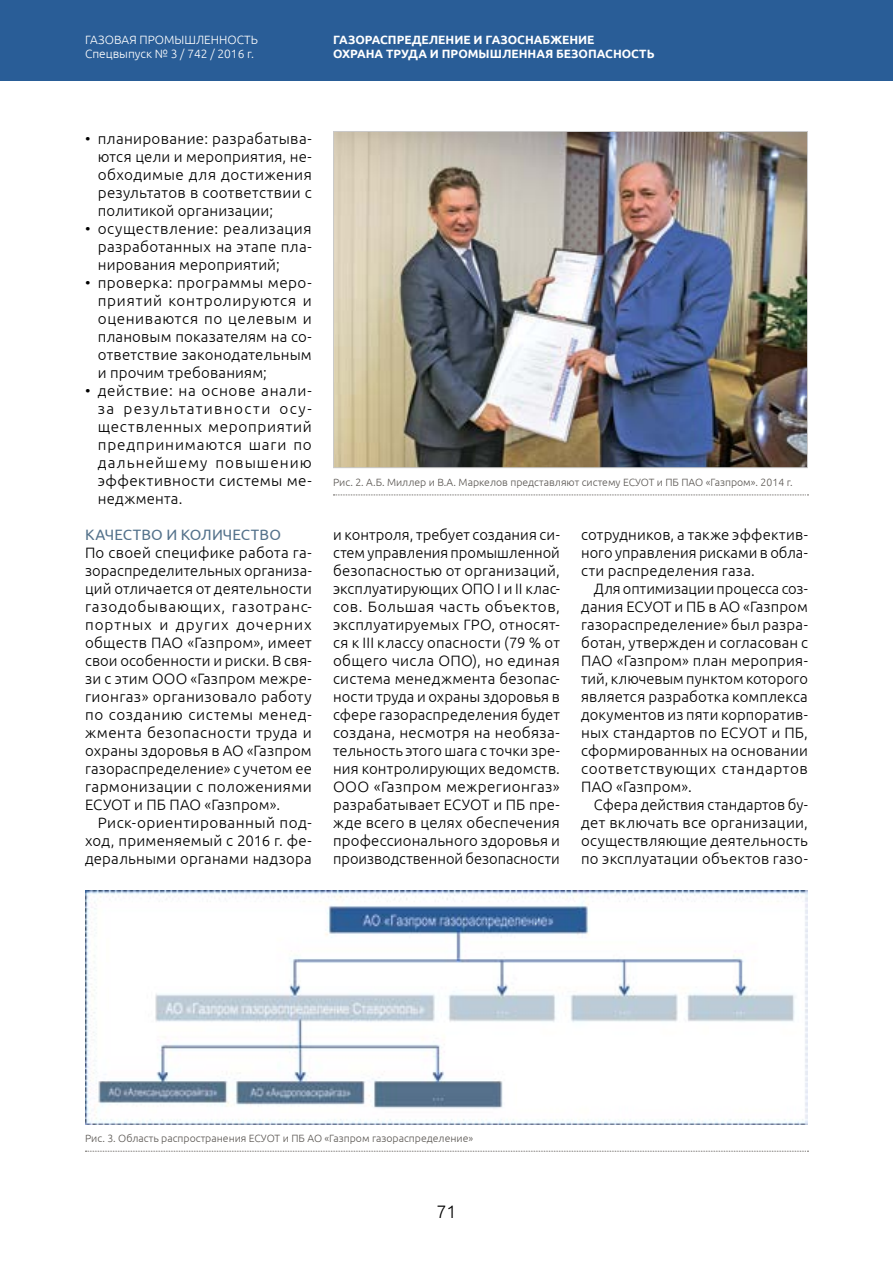
<style>
.page{position:relative;width:893px;height:1263px;background:#fff}
.page>*{position:absolute;margin:0;border:0;box-sizing:border-box;transform-origin:0 0}
.t1{font:300 18px "Ubuntu";color:#000}
.t2{font:300 15px/18px "Ubuntu";letter-spacing:.015em;color:#000;text-align:justify}
.t3{font:15px "Ubuntu";letter-spacing:.01em;color:#54728b}
.t4{font:700 12px/14.4px "Ubuntu";color:#fff}
.t5{font:300 12px/14.4px "Ubuntu";color:#fff}
.t6{font:300 10.5px "Ubuntu";color:#5b5753}
</style>
<div class="page">
<div style="left:0;top:0;width:893px;height:81px;background:#295d97"></div>
<svg style="left:333px;top:495px;width:475px;height:1px"></svg>
<svg style="left:85px;top:1151px;width:723px;height:1px"></svg>
<img style="left:335px;top:133px;width:471px;height:333px">
<div style="left:333px;top:131px;width:475px;height:337px;border:1px solid #cacaca"></div>
<img style="left:85px;top:891px;width:723px;height:233px">
<p class="t5" style="left:85px;top:32px;width:174px">ГАЗОВАЯ ПРОМЫШЛЕННОСТЬ<br>Спецвыпуск № 3 / 742 / 2016 г.</p>
<p class="t4" style="left:333px;top:32px;width:323px">ГАЗОРАСПРЕДЕЛЕНИЕ И ГАЗОСНАБЖЕНИЕ<br>ОХРАНА ТРУДА И ПРОМЫШЛЕННАЯ БЕЗОПАСНОСТЬ</p>
<p class="t2" style="left:98px;top:129px;width:216px;text-indent:-13px">• планирование: разрабатыва&shy;ются цели и мероприятия, не&shy;обходимые для достижения результатов в соответствии с политикой организации;</p>
<p class="t2" style="left:98px;top:219px;width:216px;text-indent:-13px">• осуществление: реализация разработанных на этапе пла&shy;нирования мероприятий;</p>
<p class="t2" style="left:98px;top:273px;width:216px;text-indent:-13px">• проверка: программы меро&shy;приятий контролируются и оцениваются по целевым и плановым показателям на со&shy;ответствие законодательным и прочим требованиям;</p>
<p class="t2" style="left:98px;top:381px;width:216px;text-indent:-13px">• действие: на основе анали&shy;за результативности осу&shy;ществленных мероприятий предпринимаются шаги по дальнейшему повышению эффективности системы ме&shy;неджмента.</p>
<p class="t3" style="left:85px;top:526px;width:195px">Качество и количество</p>
<p class="t2" style="left:85px;top:543px;width:228px">По своей специфике работа га&shy;зораспределительных организа&shy;ций отличается от деятельности газодобывающих, газотранс&shy;портных и других дочерних обществ ПАО «Газпром», имеет свои особенности и риски. В свя&shy;зи с этим ООО «Газпром межре&shy;гионгаз» организовало работу по созданию системы менед&shy;жмента безопасности труда и охраны здоровья в АО «Газпром газораспределение» с учетом ее гармонизации с положениями ЕСУОТ и ПБ ПАО «Газпром».</p>
<p class="t2" style="left:85px;top:813px;width:228px;text-indent:13px">Риск-ориентированный под&shy;ход, применяемый с 2016 г. фе&shy;деральными органами надзора</p>
<p class="t6" style="left:333px;top:476px;width:461px">Рис. 2. А.Б. Миллер и В.А. Маркелов представляют систему ЕСУОТ и ПБ ПАО «Газпром». 2014 г.</p>
<p class="t2" style="left:333px;top:525px;width:228px">и контроля, требует создания си&shy;стем управления промышленной безопасностью от организаций, эксплуатирующих ОПО I и II клас&shy;сов. Большая часть объектов, эксплуатируемых ГРО, относят&shy;ся к III классу опасности (79 % от общего числа ОПО), но единая система менеджмента безопас&shy;ности труда и охраны здоровья в сфере газораспределения будет создана, несмотря на необяза&shy;тельность этого шага с точки зре&shy;ния контролирующих ведомств.<br>ООО «Газпром межрегионгаз» разрабатывает ЕСУОТ и ПБ пре&shy;жде всего в целях обеспечения профессионального здоровья и производственной безопасности</p>
<p class="t2" style="left:581px;top:525px;width:228px">сотрудников, а также эффектив&shy;ного управления рисками в обла&shy;сти распределения газа.</p>
<p class="t2" style="left:581px;top:579px;width:228px;text-indent:13px">Для оптимизации процесса соз&shy;дания ЕСУОТ и ПБ в АО «Газпром газораспределение» был разра&shy;ботан, утвержден и согласован с ПАО «Газпром» план мероприя&shy;тий, ключевым пунктом которого является разработка комплекса документов из пяти корпоратив&shy;ных стандартов по ЕСУОТ и ПБ, сформированных на основании соответствующих стандартов ПАО «Газпром».</p>
<p class="t2" style="left:581px;top:795px;width:228px;text-indent:13px">Сфера действия стандартов бу&shy;дет включать все организации, осуществляющие деятельность по эксплуатации объектов газо-</p>
<p class="t6" style="left:85px;top:1132px;width:390px">Рис. 3. Область распространения ЕСУОТ и ПБ АО «Газпром газораспределение»</p>
<p class="t1" style="left:436px;top:1201px;width:22px">71</p>
</div>
